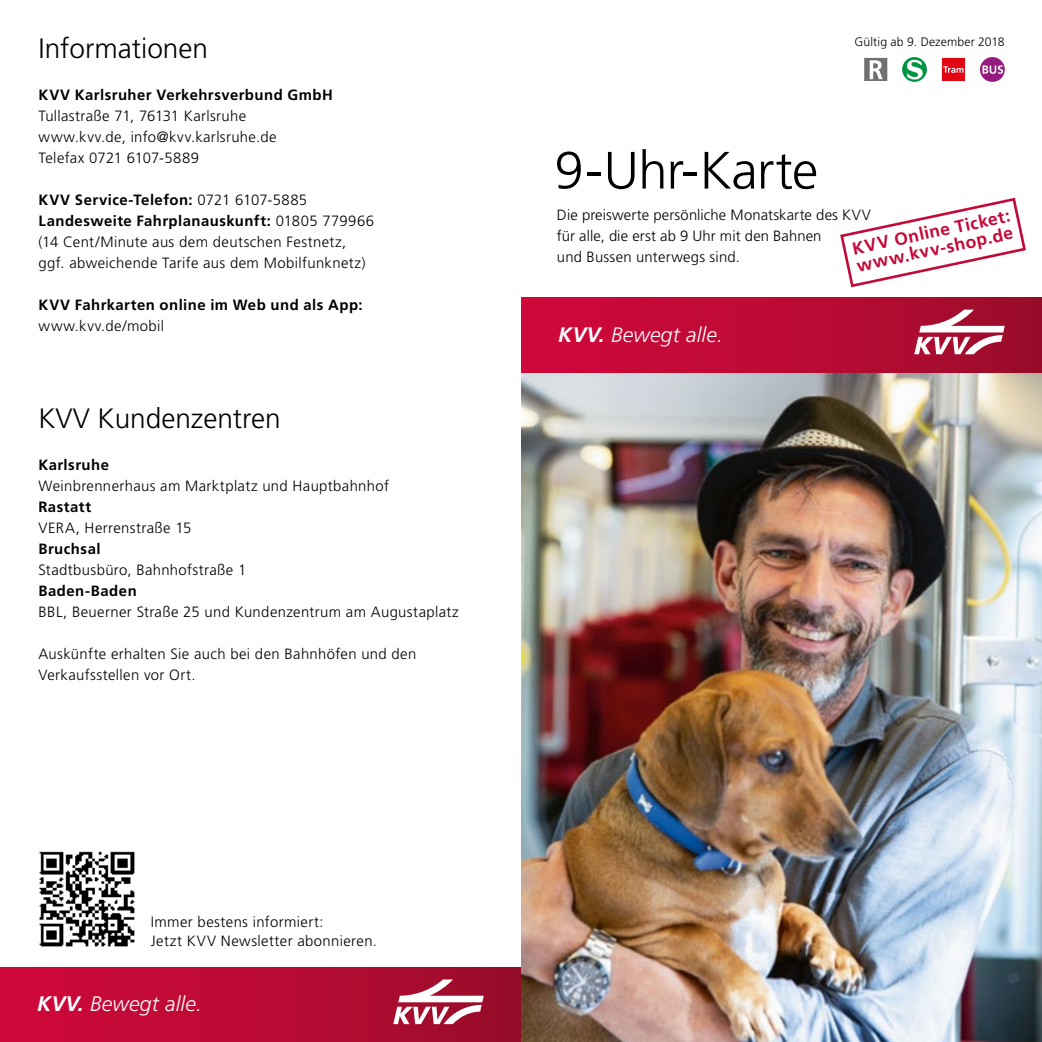
<style>
.page{position:relative;width:1042px;height:1042px;background:#fff}
.page>*{position:absolute;margin:0;border:0;box-sizing:border-box;transform-origin:0 0}
.t1{font:300 52.5px "Frutiger LT Std";letter-spacing:-.01em;color:#000}
.t2{font:300 28px "Frutiger LT Std";color:#000}
.t3{font:italic 300 21px "Frutiger LT Std";letter-spacing:.01em;color:#fff}
.t4{font:700 17.5px/17.5px "Frutiger LT Std";color:#c30937}
.t5{font:300 14.88px/21px "Frutiger LT Std";letter-spacing:.025em;color:#000}
.t6{font:700 14.88px "Frutiger LT Std";letter-spacing:.03em;color:#000}
.t7{font:300 12.25px "Frutiger LT Std";letter-spacing:.01em;color:#000}
.s1{font-weight:700}
</style>
<div class="page">
<img style="left:521px;top:372px;width:521px;height:670px">
<svg style="left:902px;top:57px;width:25px;height:25px"></svg>
<div style="left:942px;top:58px;width:23px;height:23px;background:#e30613"></div>
<svg style="left:943px;top:66px;width:20px;height:7px"></svg>
<div style="left:980px;top:57px;width:25px;height:25px;background:#951b81;border-radius:50%"></div>
<svg style="left:982px;top:65px;width:21px;height:9px"></svg>
<div style="left:864px;top:58px;width:23px;height:23px;background:#706f6f"></div>
<svg style="left:869px;top:60px;width:13px;height:19px"></svg>
<div style="left:521px;top:298px;width:521px;height:74px;background:linear-gradient(to right,#d4083c,#9e0e2b)"></div>
<svg style="left:914px;top:310px;width:91px;height:44px"></svg>
<div style="left:0;top:967px;width:521px;height:75px;background:linear-gradient(to right,#d3083c,#9b0d2a)"></div>
<svg style="left:393px;top:979px;width:91px;height:45px"></svg>
<svg style="left:840px;top:197px;width:186px;height:91px"></svg>
<img style="left:39px;top:851px;width:96px;height:96px">
<h2 class="t2" style="left:38px;top:33px;width:171px">Informationen</h2>
<p class="t6" style="left:38px;top:86px;width:296px">KVV Karlsruher Verkehrsverbund GmbH</p>
<p class="t5" style="left:38px;top:106px;width:240px">Tullastraße 71, 76131 Karlsruhe www.kvv.de, info@kvv.karlsruhe.de<br>Telefax 0721 6107-5889</p>
<p class="t5" style="left:38px;top:190px;width:337px"><span class="s1">KVV Service-Telefon:</span> 0721 6107-5885<br><span class="s1">Landesweite Fahrplanauskunft:</span> 01805 779966 (14 Cent/Minute aus dem deutschen Festnetz, ggf. abweichende Tarife aus dem Mobilfunknetz)</p>
<p class="t6" style="left:38px;top:296px;width:326px">KVV Fahrkarten online im Web und als App:</p>
<p class="t5" style="left:38px;top:316px;width:127px">www.kvv.de/mobil</p>
<h2 class="t2" style="left:38px;top:402px;width:244px">KVV Kundenzentren</h2>
<p class="t6" style="left:38px;top:456px;width:72px">Karlsruhe</p>
<p class="t5" style="left:38px;top:475px;width:352px">Weinbrennerhaus am Marktplatz und Hauptbahnhof</p>
<p class="t6" style="left:38px;top:498px;width:54px">Rastatt</p>
<p class="t5" style="left:38px;top:517px;width:154px">VERA, Herrenstraße 15</p>
<p class="t6" style="left:38px;top:540px;width:64px">Bruchsal</p>
<p class="t5" style="left:38px;top:559px;width:209px">Stadtbusbüro, Bahnhofstraße 1</p>
<p class="t6" style="left:38px;top:582px;width:100px">Baden-Baden</p>
<p class="t5" style="left:38px;top:601px;width:422px">BBL, Beuerner Straße 25 und Kundenzentrum am Augustaplatz</p>
<p class="t5" style="left:38px;top:643px;width:379px">Auskünfte erhalten Sie auch bei den Bahnhöfen und den<br>Verkaufsstellen vor Ort.</p>
<p class="t5" style="left:151px;top:912px;width:228px;line-height:19.2px">Immer bestens informiert:<br>Jetzt KVV Newsletter abonnieren.</p>
<h3 class="t3" style="left:37px;top:992px;width:166px"><span class="s1">KVV.</span> Bewegt alle.</h3>
<p class="t7" style="left:854px;top:35px;width:152px">Gültig ab 9. Dezember 2018</p>
<h1 class="t1" style="left:554px;top:141px;width:265px">9-Uhr-Karte</h1>
<p class="t5" style="left:557px;top:204px;width:315px">Die preiswerte persönliche Monatskarte des KVV für alle, die erst ab 9 Uhr mit den Bahnen<br>und Bussen unterwegs sind.</p>
<p class="t4" style="left:851px;top:240px;width:162px;rotate:-12deg">KVV Online Ticket: www.kvv-shop.de</p>
<h3 class="t3" style="left:558px;top:322px;width:166px"><span class="s1">KVV.</span> Bewegt alle.</h3>
</div>
